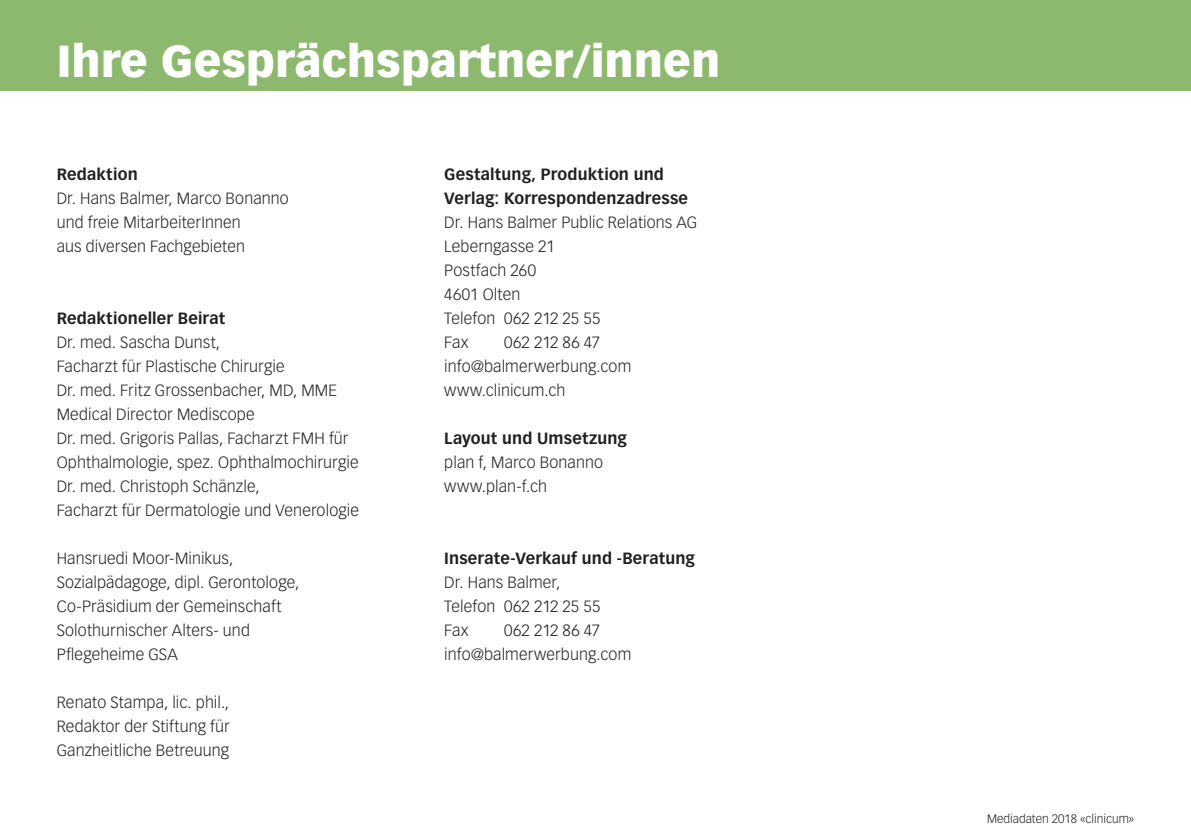
<style>
.page{position:relative;width:1191px;height:840px;background:#fff}
.page>*{position:absolute;margin:0;border:0;box-sizing:border-box;transform-origin:0 0}
.t1{font:900 44px "Vectora LT Std";color:#fff}
.t2{font:300 16px/24px "Vectora LT Std";letter-spacing:.01em;color:#231f20}
.t3{font:700 16px/24px "Vectora LT Std";letter-spacing:.01em;color:#231f20}
.t4{font:300 12px "Vectora LT Std";color:#231f20}
</style>
<div class="page">
<div style="left:0;top:0;width:1191px;height:91px;background:#8db96e"></div>
<h1 class="t1" style="left:57px;top:33px;width:665px">Ihre Gesprächspartner/innen</h1>
<p class="t3" style="left:57px;top:162px;width:83px">Redaktion</p>
<p class="t2" style="left:57px;top:186px;width:234px">Dr. Hans Balmer, Marco Bonanno und freie MitarbeiterInnen<br>aus diversen Fachgebieten</p>
<p class="t3" style="left:57px;top:306px;width:170px">Redaktioneller Beirat</p>
<p class="t2" style="left:57px;top:330px;width:304px">Dr. med. Sascha Dunst,<br>Facharzt für Plastische Chirurgie<br>Dr. med. Fritz Grossenbacher, MD, MME Medical Director Mediscope<br>Dr. med. Grigoris Pallas, Facharzt FMH für Ophthalmologie, spez. Ophthalmochirurgie Dr. med. Christoph Schänzle,<br>Facharzt für Dermatologie und Venerologie</p>
<p class="t2" style="left:57px;top:546px;width:244px">Hansruedi Moor-Minikus,<br>Sozialpädagoge, dipl. Gerontologe,<br>Co-Präsidium der Gemeinschaft<br>Solothurnischer Alters- und<br>Pflegeheime GSA</p>
<p class="t2" style="left:57px;top:690px;width:175px;text-align:justify">Renato Stampa, lic. phil., Redaktor der Stiftung für Ganzheitliche Betreuung</p>
<p class="t3" style="left:444px;top:162px;width:245px">Gestaltung, Produktion und<br>Verlag: Korrespondenzadresse</p>
<p class="t2" style="left:444px;top:210px;width:254px">Dr. Hans Balmer Public Relations AG<br>Leberngasse 21<br>Postfach 260<br>4601 Olten<br>Telefon 062 212 25 55<br>Fax</p>
<p class="t2" style="left:444px;top:330px;width:189px;text-indent:60px">062 212 86 47 info@balmerwerbung.com www.clinicum.ch</p>
<p class="t3" style="left:444px;top:426px;width:184px">Layout und Umsetzung</p>
<p class="t2" style="left:444px;top:450px;width:160px">plan f, Marco Bonanno www.plan-f.ch</p>
<p class="t3" style="left:444px;top:546px;width:252px">Inserate-Verkauf und -Beratung</p>
<p class="t2" style="left:444px;top:570px;width:158px">Dr. Hans Balmer,<br>Telefon 062 212 25 55<br>Fax</p>
<p class="t2" style="left:444px;top:618px;width:189px;text-indent:60px">062 212 86 47 info@balmerwerbung.com</p>
<p class="t4" style="left:987px;top:811px;width:149px">Mediadaten 2018 «clinicum»</p>
</div>
